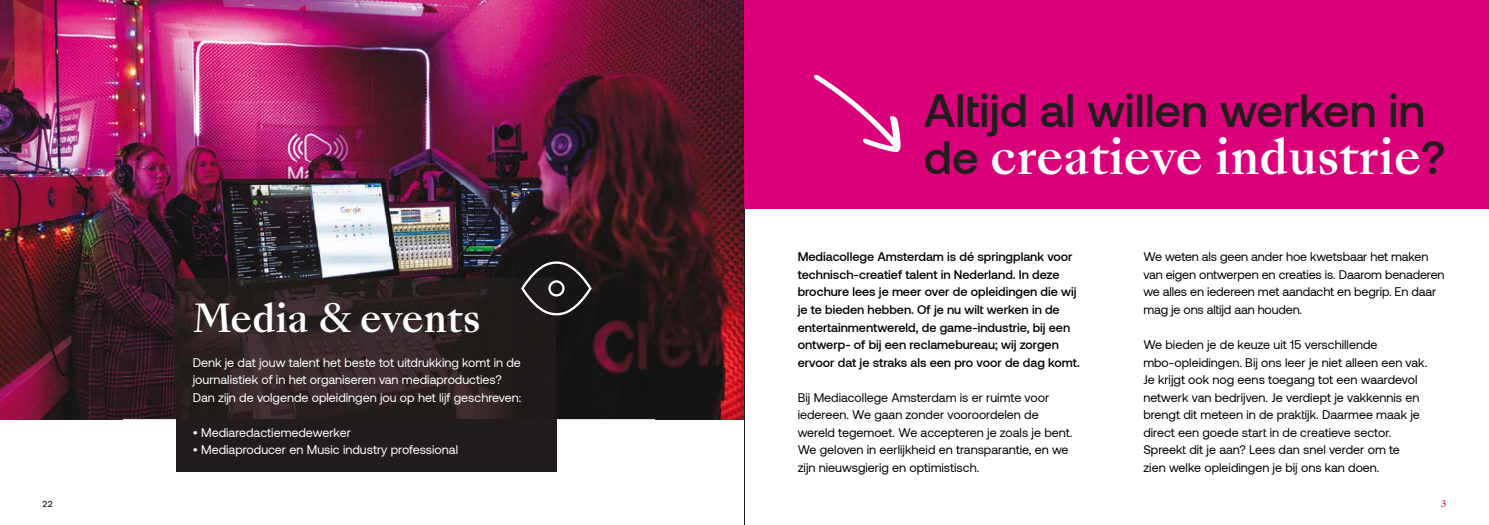
<style>
.page{position:relative;width:1489px;height:525px;background:#fff}
.page>*{position:absolute;margin:0;border:0;box-sizing:border-box;transform-origin:0 0}
.t1{font:500 46.62px "Aeonik";color:#221d1c}
.t2{font:500 46.62px "Sang Bleu Kingdom";color:#fff}
.t3{font:500 37.5px "Sang Bleu Kingdom";color:#fff}
.t4{font:12.5px/17.5px "Aeonik";color:#000}
.t5{font:500 12.5px/17.5px "Aeonik";color:#000}
.t6{font:12.5px/17.5px "Aeonik";color:#fff}
.t7{font:500 8.75px "Aeonik";color:#221d1c}
.t8{font:500 8.75px "Sang Bleu Kingdom";color:#da007a}
.s1{font-family:"Aeonik";color:#221d1c}
</style>
<div class="page">
<img style="left:0;top:0;width:744px;height:247px">
<img style="left:0;top:247px;width:122px;height:172px">
<img style="left:122px;top:247px;width:89px;height:129px">
<img style="left:211px;top:247px;width:267px;height:31px">
<img style="left:478px;top:247px;width:266px;height:43px">
<img style="left:555px;top:290px;width:100px;height:86px">
<img style="left:655px;top:290px;width:89px;height:129px">
<img style="left:122px;top:376px;width:533px;height:43px">
<img style="left:175px;top:278px;width:380px;height:140px">
<div style="left:176px;top:418px;width:380px;height:53px;background:#221d1c"></div>
<svg style="left:521px;top:261px;width:70px;height:54px;background:#383635"></svg>
<img style="left:744px;top:0;width:1px;height:301px">
<img style="left:744px;top:299px;width:1px;height:225px">
<div style="left:744px;top:0;width:744px;height:208px;background:#da007a"></div>
<svg style="left:814px;top:74px;width:86px;height:78px"></svg>
<p class="t7" style="left:43px;top:498px;width:12px">22</p>
<h2 class="t3" style="left:193px;top:291px;width:289px">Media &amp; events</h2>
<p class="t6" style="left:193px;top:353px;width:330px">Denk je dat jouw talent het beste tot uitdrukking komt in de journalistiek of in het organiseren van mediaproducties?<br>Dan zijn de volgende opleidingen jou op het lijf geschreven:</p>
<p class="t6" style="left:193px;top:423px;width:160px">• Mediaredactiemedewerker</p>
<p class="t6" style="left:193px;top:441px;width:267px">• Mediaproducer en Music industry professional</p>
<h1 class="t1" style="left:923px;top:84px;width:503px">Altijd al willen werken in</h1>
<h1 class="t2" style="left:923px;top:124px;width:523px"><span class="s1">de</span> creatieve industrie<span class="s1">?</span></h1>
<p class="t5" style="left:797px;top:248px;width:284px">Mediacollege Amsterdam is dé springplank voor technisch-creatief talent in Nederland. In deze brochure lees je meer over de opleidingen die wij je te bieden hebben. Of je nu wilt werken in de entertainmentwereld, de game-industrie, bij een ontwerp- of bij een reclamebureau; wij zorgen ervoor dat je straks als een pro voor de dag komt.</p>
<p class="t4" style="left:797px;top:388px;width:276px">Bij Mediacollege Amsterdam is er ruimte voor iedereen. We gaan zonder vooroordelen de wereld tegemoet. We accepteren je zoals je bent.<br>We geloven in eerlijkheid en transparantie, en we zijn nieuwsgierig en optimistisch.</p>
<p class="t4" style="left:1143px;top:248px;width:303px">We weten als geen ander hoe kwetsbaar het maken van eigen ontwerpen en creaties is. Daarom benaderen we alles en iedereen met aandacht en begrip. En daar mag je ons altijd aan houden.</p>
<p class="t4" style="left:1143px;top:336px;width:285px">We bieden je de keuze uit 15 verschillende mbo-opleidingen. Bij ons leer je niet alleen een vak.<br>Je krijgt ook nog eens toegang tot een waardevol netwerk van bedrijven. Je verdiept je vakkennis en brengt dit meteen in de praktijk. Daarmee maak je direct een goede start in de creatieve sector.<br>Spreekt dit je aan? Lees dan snel verder om te<br>zien welke opleidingen je bij ons kan doen.</p>
<p class="t8" style="left:1441px;top:497px;width:7px">3</p>
</div>
